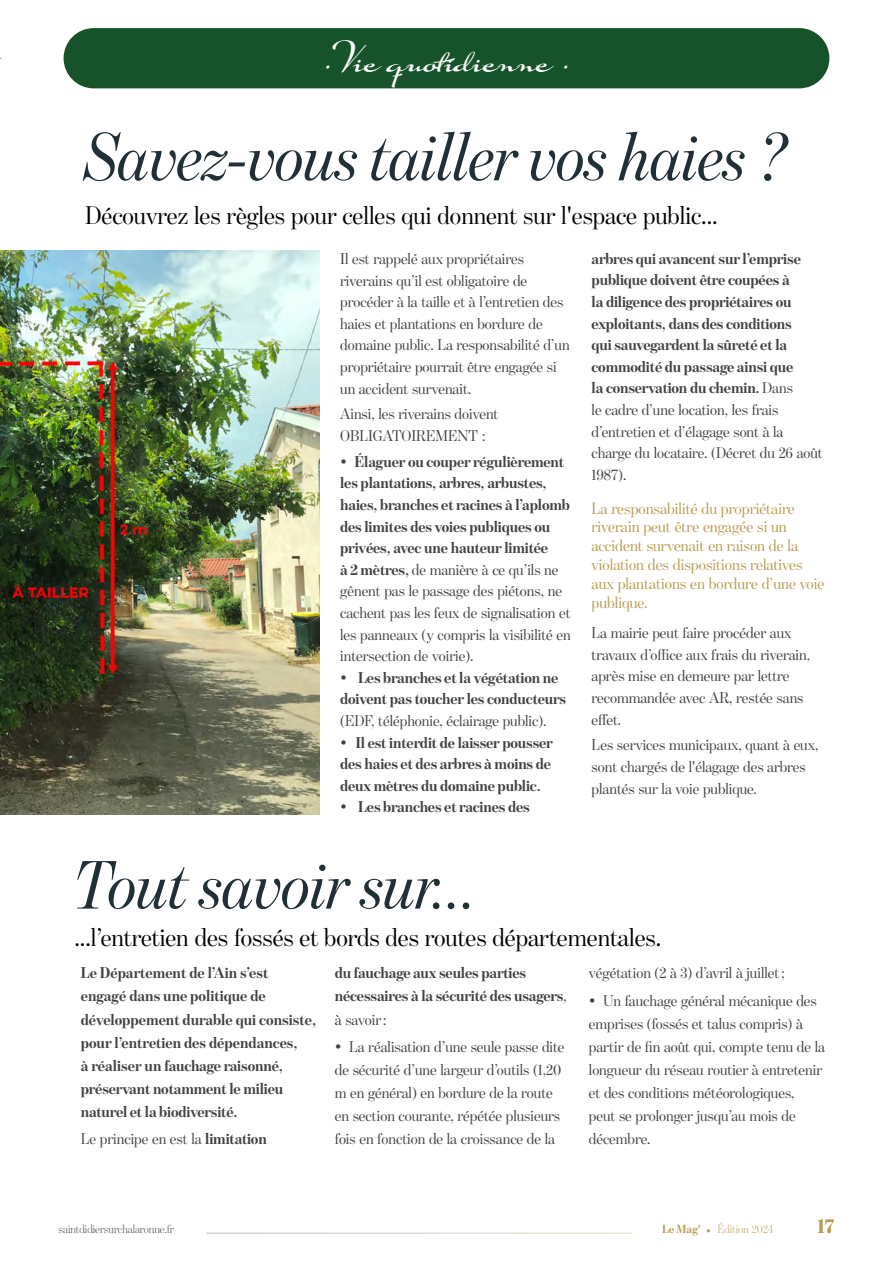
<style>
.page{position:relative;width:893px;height:1263px;background:#fff}
.page>*{position:absolute;margin:0;border:0;box-sizing:border-box;transform-origin:0 0}
.t1{font:italic 69.45px "Benton Mod Disp";letter-spacing:-.01em;color:#212f37}
.t2{font:700 39px "Suave Script Pro";letter-spacing:-.06em;color:#fff}
.t3{font:25.95px "Benton Mod Disp";color:#000}
.t4{font:900 21px "Benton Mod Disp";color:#b99c52}
.t5{font:16.5px/18.9px "Benton Mod Disp";color:#b99c52}
.t6{font:700 15.9px/21.6px "Benton Mod Disp";letter-spacing:-.01em;color:#414042}
.t7{font:15.9px/21.6px "Benton Mod Disp";color:#414042}
.t8{font:300 12px "Benton Mod Disp";color:#414042}
.t9{font:300 12px "Benton Mod Disp";color:#b99c52}
.s1{font-weight:400}
.s2{font-weight:700}
</style>
<div class="page">
<div style="left:64px;top:28px;width:765px;height:60px;background:#16532a;border-radius:30px"></div>
<img style="left:0;top:251px;width:319px;height:563px">
<h2 class="t2" style="left:321px;top:34px;width:253px">· Vie quotidienne ·</h2>
<h1 class="t1" style="left:85px;top:118px;width:704px">Savez-vous tailler vos haies ?</h1>
<h3 class="t3" style="left:85px;top:201px;width:634px">Découvrez les règles pour celles qui donnent sur l'espace public...</h3>
<p class="t7" style="left:340px;top:248px;width:231px">Il est rappelé aux propriétaires riverains qu’il est obligatoire de procéder à la taille et à l’entretien des haies et plantations en bordure de domaine public. La responsabilité d’un propriétaire pourrait être engagée si un accident survenait.</p>
<p class="t7" style="left:340px;top:403px;width:160px">Ainsi, les riverains doivent<br>OBLIGATOIREMENT :</p>
<p class="t6" style="left:340px;top:451px;width:232px"><span class="s1">•</span> Élaguer ou couper régulièrement les plantations, arbres, arbustes, haies, branches et racines à l’aplomb des limites des voies publiques ou privées, avec une hauteur limitée<br>à 2 mètres, <span class="s1">de manière à ce qu’ils ne gênent pas le passage des piétons, ne cachent pas les feux de signalisation et les panneaux (y compris la visibilité en intersection de voirie).</span></p>
<p class="t6" style="left:340px;top:667px;width:228px"><span class="s1">•</span> Les branches et la végétation ne doivent pas toucher les conducteurs</p>
<p class="t7" style="left:340px;top:710px;width:208px">(EDF, téléphonie, éclairage public).</p>
<p class="t6" style="left:340px;top:731px;width:214px;text-align:justify"><span class="s1">•</span> Il est interdit de laisser pousser des haies et des arbres à moins de deux mètres du domaine public.</p>
<p class="t6" style="left:340px;top:796px;width:191px"><span class="s1">•</span> Les branches et racines des</p>
<p class="t6" style="left:592px;top:248px;width:233px">arbres qui avancent sur l’emprise publique doivent être coupées à<br>la diligence des propriétaires ou exploitants, dans des conditions<br>qui sauvegardent la sûreté et la commodité du passage ainsi que<br>la conservation du chemin. <span class="s1">Dans<br>le cadre d’une location, les frais d’entretien et d’élagage sont à la charge du locataire. (Décret du 26 août<br>1987).</span></p>
<p class="t5" style="left:592px;top:499px;width:234px">La responsabilité du propriétaire riverain peut être engagée si un accident survenait en raison de la violation des dispositions relatives aux plantations en bordure d’une voie publique.</p>
<p class="t7" style="left:592px;top:622px;width:220px">La mairie peut faire procéder aux travaux d’office aux frais du riverain, après mise en demeure par lettre recommandée avec AR, restée sans effet.</p>
<p class="t7" style="left:592px;top:734px;width:228px">Les services municipaux, quant à eux, sont chargés de l'élagage des arbres plantés sur la voie publique.</p>
<h1 class="t1" style="left:74px;top:846px;width:406px">Tout savoir sur...</h1>
<h3 class="t3" style="left:74px;top:923px;width:588px">...l’entretien des fossés et bords des routes départementales.</h3>
<p class="t6" style="left:81px;top:961px;width:237px;line-height:23.1px">Le Département de l’Ain s’est engagé dans une politique de développement durable qui consiste, pour l’entretien des dépendances,<br>à réaliser un fauchage raisonné, préservant notamment le milieu naturel et la biodiversité.</p>
<p class="t7" style="left:81px;top:1128px;width:188px">Le principe en est la <span class="s2">limitation</span></p>
<p class="t6" style="left:335px;top:961px;width:233px;line-height:23.1px">du fauchage aux seules parties nécessaires à la sécurité des usagers<span class="s1">, à savoir :</span></p>
<p class="t7" style="left:335px;top:1035px;width:231px;line-height:23.1px">• La réalisation d’une seule passe dite de sécurité d’une largeur d’outils (1,20 m en général) en bordure de la route en section courante, répétée plusieurs fois en fonction de la croissance de la</p>
<p class="t7" style="left:589px;top:962px;width:198px">végétation (2 à 3) d’avril à juillet ;</p>
<p class="t7" style="left:589px;top:989px;width:238px;line-height:23.1px">• Un fauchage général mécanique des emprises (fossés et talus compris) à partir de fin août qui, compte tenu de la longueur du réseau routier à entretenir et des conditions météorologiques, peut se prolonger jusqu’au mois de décembre.</p>
<p class="t8" style="left:59px;top:1223px;width:117px">saintdidiersurchalaronne.fr</p>
<p class="t9" style="left:662px;top:1223px;width:113px"><span class="s2">Le Mag'</span> • Édition 2024</p>
<h3 class="t4" style="left:817px;top:1214px;width:19px">17</h3>
</div>
